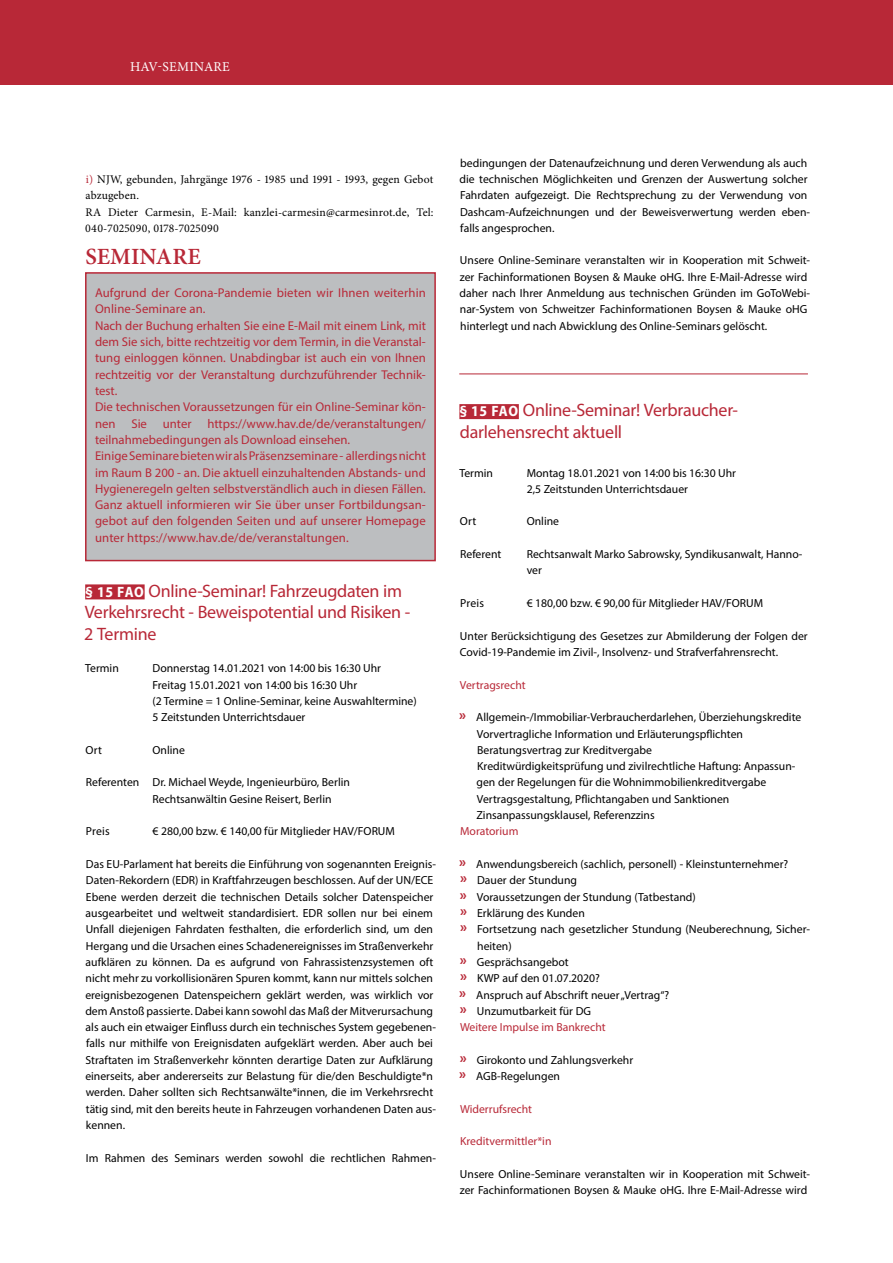
<style>
.page{position:relative;width:893px;height:1263px;background:#fff}
.page>*{position:absolute;margin:0;border:0;box-sizing:border-box;transform-origin:0 0}
.t1{font:600 23.25px "Minion Pro";letter-spacing:.005em;color:#b82837}
.t2{font:18px/21.6px "Myriad Pro";letter-spacing:-.015em;color:#b82837}
.t3{font:13.5px "Minion Pro";letter-spacing:.02em;color:#fff}
.t4{font:12.75px/16.4px "Myriad Pro";color:#b82837}
.t5{font:11.7px/16.4px "Myriad Pro";color:#000}
.t6{font:11.7px/16.4px "Minion Pro";letter-spacing:.01em;color:#000}
.t7{font:11.7px "Myriad Pro";color:#b82837}
.s1{color:#b82837}
.s2{font-weight:700;font-stretch:semi-condensed;font-size:15px;color:#fff}
.s3{font-weight:700;font-size:15px;color:#b82837}
</style>
<div class="page">
<div style="left:0;top:0;width:893px;height:84px;background:#b82837"></div>
<div style="left:85px;top:584px;width:60px;height:15px;background:#b82837"></div>
<hr style="left:459px;top:374px;width:349px;height:1px;background:#b82837">
<div style="left:459px;top:404px;width:60px;height:15px;background:#b82837"></div>
<div style="left:86px;top:273px;width:349px;height:288px;background:#bcbec0"></div>
<div style="left:85px;top:272px;width:351px;height:289px;border:2px solid #b82837"></div>
<p class="t3" style="left:130px;top:57px;width:101px">HAV-SEMINARE</p>
<p class="t6" style="left:85px;top:171px;width:350px"><span class="s1">i)</span> NJW, gebunden, Jahrgänge 1976 - 1985 und 1991 - 1993, gegen Gebot abzugeben.<br>RA Dieter Carmesin, E-Mail: kanzlei-carmesin@carmesinrot.de, Tel:<br>040-7025090, 0178-7025090</p>
<h1 class="t1" style="left:85px;top:241px;width:117px">SEMINARE</h1>
<p class="t4" style="left:95px;top:284px;width:332px">Aufgrund der Corona-Pandemie bieten wir Ihnen weiterhin Online-Seminare an.<br>Nach der Buchung erhalten Sie eine E-Mail mit einem Link, mit dem Sie sich, bitte rechtzeitig vor dem Termin, in die Veranstal&shy;tung einloggen können. Unabdingbar ist auch ein von Ihnen rechtzeitig vor der Veranstaltung durchzuführender Technik&shy;test.<br>Die technischen Voraussetzungen für ein Online-Seminar kön&shy;nen Sie unter https://www.hav.de/de/veranstaltungen/ teilnahmebedingungen als Download einsehen.<br>Einige Seminare bieten wir als Präsenzseminare - allerdings nicht im Raum B 200 - an. Die aktuell einzuhaltenden Abstands- und Hygieneregeln gelten selbstverständlich auch in diesen Fällen.<br>Ganz aktuell informieren wir Sie über unser Fortbildungsan&shy;gebot auf den folgenden Seiten und auf unserer Homepage unter https://www.hav.de/de/veranstaltungen.</p>
<h2 class="t2" style="left:84px;top:580px;width:328px"><span class="s2">§ 15 FAO</span> Online-Seminar! Fahrzeugdaten im<br>Verkehrsrecht - Beweispotential und Risiken -<br>2 Termine</h2>
<p class="t5" style="left:85px;top:660px;width:35px">Termin</p>
<p class="t5" style="left:153px;top:660px;width:266px">Donnerstag 14.01.2021 von 14:00 bis 16:30 Uhr Freitag 15.01.2021 von 14:00 bis 16:30 Uhr<br>(2 Termine = 1 Online-Seminar, keine Auswahltermine)<br>5 Zeitstunden Unterrichtsdauer</p>
<p class="t5" style="left:86px;top:741px;width:18px">Ort</p>
<p class="t5" style="left:153px;top:741px;width:34px">Online</p>
<p class="t5" style="left:153px;top:774px;width:199px;text-indent:-67px">Referenten Dr. Michael Weyde, Ingenieurbüro, Berlin<br>Rechtsanwältin Gesine Reisert, Berlin</p>
<p class="t5" style="left:86px;top:823px;width:25px">Preis</p>
<p class="t5" style="left:153px;top:823px;width:244px">€ 280,00 bzw. € 140,00 für Mitglieder HAV/FORUM</p>
<p class="t5" style="left:85px;top:856px;width:352px">Das EU-Parlament hat bereits die Einführung von sogenannten Ereignis-Daten-Rekordern (EDR) in Kraftfahrzeugen beschlossen. Auf der UN/ECE Ebene werden derzeit die technischen Details solcher Datenspeicher ausgearbeitet und weltweit standardisiert. EDR sollen nur bei einem Unfall diejenigen Fahrdaten festhalten, die erforderlich sind, um den Hergang und die Ursachen eines Schadenereignisses im Straßenverkehr aufklären zu können. Da es aufgrund von Fahrassistenzsystemen oft nicht mehr zu vorkollisionären Spuren kommt, kann nur mittels solchen ereignisbezogenen Datenspeichern geklärt werden, was wirklich vor dem Anstoß passierte. Dabei kann sowohl das Maß der Mitverursachung als auch ein etwaiger Einfluss durch ein technisches System gegebenen&shy;falls nur mithilfe von Ereignisdaten aufgeklärt werden. Aber auch bei Straftaten im Straßenverkehr könnten derartige Daten zur Aufklärung einerseits, aber andererseits zur Belastung für die/den Beschuldigte*n werden. Daher sollten sich Rechtsanwälte*innen, die im Verkehrsrecht tätig sind, mit den bereits heute in Fahrzeugen vorhandenen Daten aus&shy;kennen.</p>
<p class="t5" style="left:86px;top:1149px;width:352px">Im Rahmen des Seminars werden sowohl die rechtlichen Rahmen-</p>
<p class="t5" style="left:460px;top:154px;width:352px">bedingungen der Datenaufzeichnung und deren Verwendung als auch die technischen Möglichkeiten und Grenzen der Auswertung solcher Fahrdaten aufgezeigt. Die Rechtsprechung zu der Verwendung von Dashcam-Aufzeichnungen und der Beweisverwertung werden eben&shy;falls angesprochen.</p>
<p class="t5" style="left:460px;top:252px;width:352px">Unsere Online-Seminare veranstalten wir in Kooperation mit Schweit&shy;zer Fachinformationen Boysen &amp; Mauke oHG. Ihre E-Mail-Adresse wird daher nach Ihrer Anmeldung aus technischen Gründen im GoToWebi&shy;nar-System von Schweitzer Fachinformationen Boysen &amp; Mauke oHG hinterlegt und nach Abwicklung des Online-Seminars gelöscht.</p>
<h2 class="t2" style="left:459px;top:399px;width:280px"><span class="s2">§ 15 FAO</span> Online-Seminar! Verbraucher&shy;darlehensrecht aktuell</h2>
<p class="t5" style="left:459px;top:464px;width:35px">Termin</p>
<p class="t5" style="left:527px;top:464px;width:211px">Montag 18.01.2021 von 14:00 bis 16:30 Uhr<br>2,5 Zeitstunden Unterrichtsdauer</p>
<p class="t5" style="left:460px;top:513px;width:18px">Ort</p>
<p class="t5" style="left:527px;top:513px;width:34px">Online</p>
<p class="t5" style="left:460px;top:546px;width:43px">Referent</p>
<p class="t5" style="left:527px;top:546px;width:277px">Rechtsanwalt Marko Sabrowsky, Syndikusanwalt, Hanno&shy;ver</p>
<p class="t5" style="left:460px;top:595px;width:25px">Preis</p>
<p class="t5" style="left:527px;top:595px;width:238px">€ 180,00 bzw. € 90,00 für Mitglieder HAV/FORUM</p>
<p class="t5" style="left:460px;top:627px;width:349px">Unter Berücksichtigung des Gesetzes zur Abmilderung der Folgen der<br>Covid-19-Pandemie im Zivil-, Insolvenz- und Strafverfahrensrecht.</p>
<p class="t7" style="left:460px;top:677px;width:67px">Vertragsrecht</p>
<p class="t5" style="left:476px;top:709px;width:326px;text-indent:-17px"><span class="s3">Ů</span> Allgemein-/Immobiliar-Verbraucherdarlehen, Überziehungskredite Vorvertragliche Information und Erläuterungspflichten Beratungsvertrag zur Kreditvergabe<br>Kreditwürdigkeitsprüfung und zivilrechtliche Haftung: Anpassun&shy;gen der Regelungen für die Wohnimmobilienkreditvergabe Vertragsgestaltung, Pflichtangaben und Sanktionen Zinsanpassungsklausel, Referenzzins</p>
<p class="t7" style="left:460px;top:824px;width:60px">Moratorium</p>
<p class="t5" style="left:459px;top:856px;width:331px"><span class="s3">Ů</span> Anwendungsbereich (sachlich, personell) - Kleinstunternehmer?</p>
<p class="t5" style="left:460px;top:872px;width:118px"><span class="s3">Ů</span> Dauer der Stundung</p>
<p class="t5" style="left:460px;top:888px;width:237px"><span class="s3">Ů</span> Voraussetzungen der Stundung (Tatbestand)</p>
<p class="t5" style="left:460px;top:905px;width:126px"><span class="s3">Ů</span> Erklärung des Kunden</p>
<p class="t5" style="left:460px;top:921px;width:352px"><span class="s3">Ů</span> Fortsetzung nach gesetzlicher Stundung (Neuberechnung, Sicher-</p>
<p class="t5" style="left:477px;top:937px;width:36px">heiten)</p>
<p class="t5" style="left:460px;top:954px;width:111px"><span class="s3">Ů</span> Gesprächsangebot</p>
<p class="t5" style="left:460px;top:970px;width:141px"><span class="s3">Ů</span> KWP auf den 01.07.2020?</p>
<p class="t5" style="left:459px;top:986px;width:212px"><span class="s3">Ů</span> Anspruch auf Abschrift neuer „Vertrag“?</p>
<p class="t5" style="left:460px;top:1002px;width:133px"><span class="s3">Ů</span> Unzumutbarkeit für DG</p>
<p class="t7" style="left:460px;top:1020px;width:147px">Weitere Impulse im Bankrecht</p>
<p class="t5" style="left:459px;top:1051px;width:175px"><span class="s3">Ů</span> Girokonto und Zahlungsverkehr<br><span class="s3">Ů</span> AGB-Regelungen</p>
<p class="t7" style="left:460px;top:1101px;width:74px">Widerrufsrecht</p>
<p class="t7" style="left:460px;top:1134px;width:93px">Kreditvermittler*in</p>
<p class="t5" style="left:460px;top:1166px;width:352px">Unsere Online-Seminare veranstalten wir in Kooperation mit Schweit&shy;zer Fachinformationen Boysen &amp; Mauke oHG. Ihre E-Mail-Adresse wird</p>
</div>
